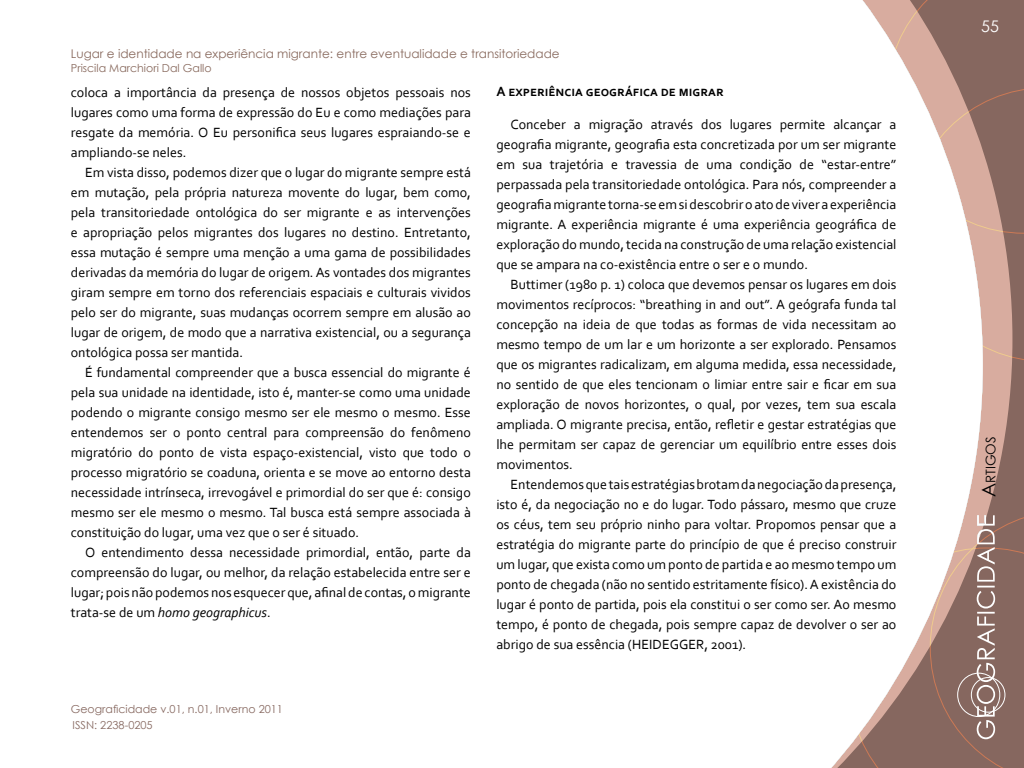
<style>
.page{position:relative;width:1024px;height:768px;background:#fff}
.page>*{position:absolute;margin:0;border:0;box-sizing:border-box;transform-origin:0 0}
.t1{font:16px "Century Gothic";color:#fff}
.t2{font:14px/20px "Corbel";color:#000;text-align:justify}
.t3{font:700 14px "Corbel";color:#000}
.t4{font:13.3px "Century Gothic";color:#000}
.t5{font:12px "Century Gothic";color:#88695d}
.t6{font:11px "Century Gothic";color:#876961}
.t7{font:11px "Century Gothic";color:#88695d}
.s1{font-style:italic}
.s2{font-size:19px}
</style>
<div class="page">
<svg style="left:1012px;top:0;width:12px;height:87px"></svg>
<div style="left:1012px;top:87px;width:12px;height:275px;background:#86675f"></div>
<div style="left:1012px;top:510px;width:12px;height:258px;background:#86675f"></div>
<svg style="left:831px;top:0;width:181px;height:768px"></svg>
<p class="t5" style="left:71px;top:46px;width:490px">Lugar e identidade na experiência migrante: entre eventualidade e transitoriedade</p>
<p class="t7" style="left:71px;top:60px;width:142px">Priscila Marchiori Dal Gallo</p>
<p class="t2" style="left:71px;top:82px;width:402px">coloca a importância da presença de nossos objetos pessoais nos lugares como uma forma de expressão do Eu e como mediações para resgate da memória. O Eu personifica seus lugares espraiando-se e ampliando-se neles.</p>
<p class="t2" style="left:71px;top:162px;width:402px;text-indent:14px">Em vista disso, podemos dizer que o lugar do migrante sempre está em mutação, pela própria natureza movente do lugar, bem como, pela transitoriedade ontológica do ser migrante e as intervenções e apropriação pelos migrantes dos lugares no destino. Entretanto, essa mutação é sempre uma menção a uma gama de possibilidades derivadas da memória do lugar de origem. As vontades dos migrantes giram sempre em torno dos referenciais espaciais e culturais vividos pelo ser do migrante, suas mudanças ocorrem sempre em alusão ao lugar de origem, de modo que a narrativa existencial, ou a segurança ontológica possa ser mantida.</p>
<p class="t2" style="left:71px;top:362px;width:402px;text-indent:14px">É fundamental compreender que a busca essencial do migrante é pela sua unidade na identidade, isto é, manter-se como uma unidade podendo o migrante consigo mesmo ser ele mesmo o mesmo. Esse entendemos ser o ponto central para compreensão do fenômeno migratório do ponto de vista espaço-existencial, visto que todo o processo migratório se coaduna, orienta e se move ao entorno desta necessidade intrínseca, irrevogável e primordial do ser que é: consigo mesmo ser ele mesmo o mesmo. Tal busca está sempre associada à constituição do lugar, uma vez que o ser é situado.</p>
<p class="t2" style="left:71px;top:542px;width:402px;text-indent:14px">O entendimento dessa necessidade primordial, então, parte da compreensão do lugar, ou melhor, da relação estabelecida entre ser e lugar; pois não podemos nos esquecer que, afinal de contas, o migrante trata-se de um <span class="s1">homo geographicus</span>.</p>
<p class="t6" style="left:71px;top:701px;width:214px">Geograficidade v.01, n.01, Inverno 2011</p>
<p class="t6" style="left:73px;top:717px;width:82px">ISSN: 2238-0205</p>
<p class="t3" style="left:496px;top:82px;width:229px">A experiência geográfica de migrar</p>
<p class="t2" style="left:496px;top:114px;width:402px;text-indent:14px">Conceber a migração através dos lugares permite alcançar a geografia migrante, geografia esta concretizada por um ser migrante em sua trajetória e travessia de uma condição de “estar-entre” perpassada pela transitoriedade ontológica. Para nós, compreender a geografia migrante torna-se em si descobrir o ato de viver a experiência migrante. A experiência migrante é uma experiência geográfica de exploração do mundo, tecida na construção de uma relação existencial que se ampara na co-existência entre o ser e o mundo.</p>
<p class="t2" style="left:496px;top:274px;width:402px;text-indent:14px">Buttimer (1980 p. 1) coloca que devemos pensar os lugares em dois movimentos recíprocos: “breathing in and out”. A geógrafa funda tal concepção na ideia de que todas as formas de vida necessitam ao mesmo tempo de um lar e um horizonte a ser explorado. Pensamos que os migrantes radicalizam, em alguma medida, essa necessidade, no sentido de que eles tencionam o limiar entre sair e ficar em sua exploração de novos horizontes, o qual, por vezes, tem sua escala ampliada. O migrante precisa, então, refletir e gestar estratégias que lhe permitam ser capaz de gerenciar um equilíbrio entre esses dois movimentos.</p>
<p class="t2" style="left:496px;top:474px;width:402px;text-indent:14px">Entendemos que tais estratégias brotam da negociação da presença, isto é, da negociação no e do lugar. Todo pássaro, mesmo que cruze os céus, tem seu próprio ninho para voltar. Propomos pensar que a estratégia do migrante parte do princípio de que é preciso construir um lugar, que exista como um ponto de partida e ao mesmo tempo um ponto de chegada (não no sentido estritamente físico). A existência do lugar é ponto de partida, pois ela constitui o ser como ser. Ao mesmo tempo, é ponto de chegada, pois sempre capaz de devolver o ser ao abrigo de sua essência (HEIDEGGER, 2001).</p>
<p class="t1" style="left:981px;top:15px;width:19px">55</p>
<p class="t4" style="left:981px;top:497px;width:62px;rotate:-90deg"><span class="s2">A</span>rtigos</p>
</div>
